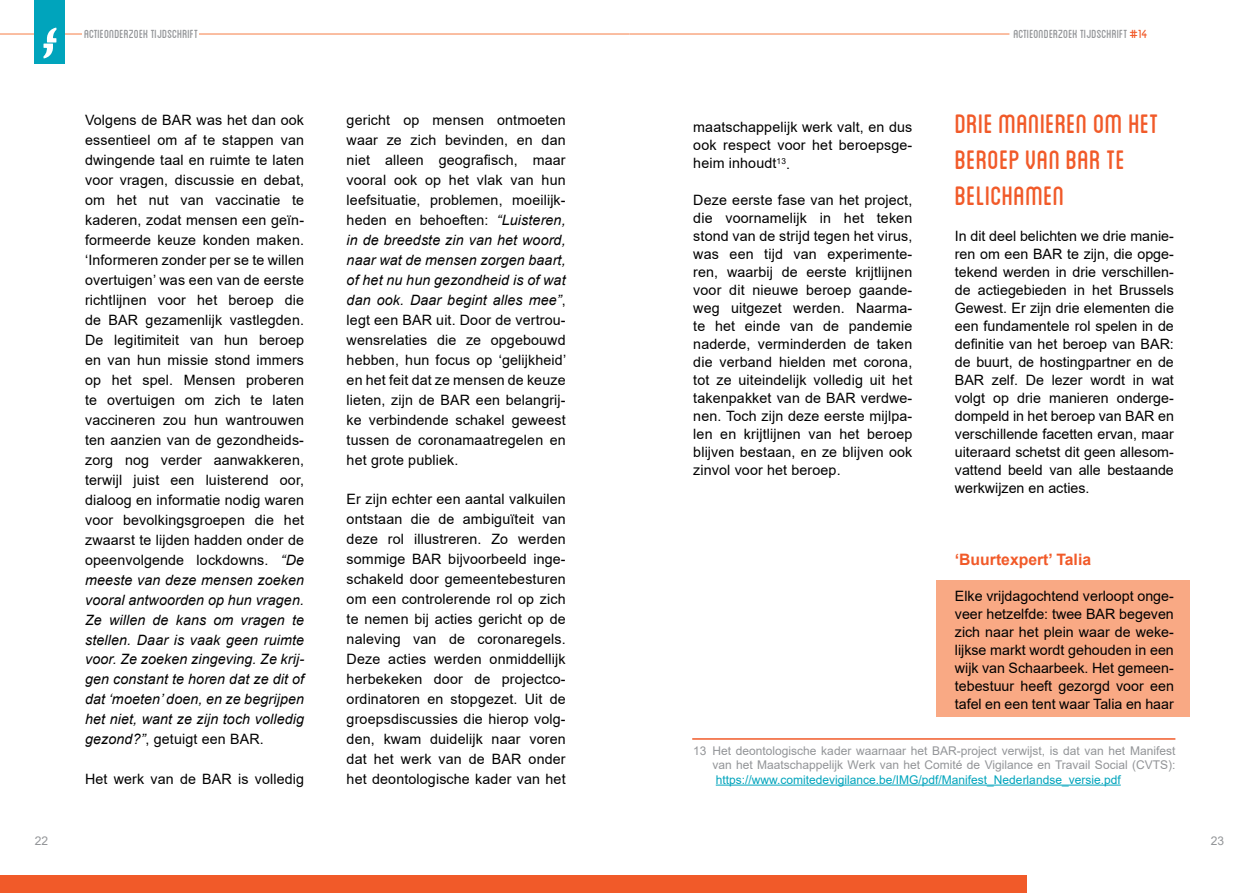
<style>
.page{position:relative;width:1259px;height:893px;background:#fff}
.page>*{position:absolute;margin:0;border:0;box-sizing:border-box;transform-origin:0 0}
.t1{font:37.5px/36px "Blanch Caps";color:#f15a29}
.t2{font:16.5px "Blanch Caps";color:#939598}
.t3{font:700 15.75px "Arial";color:#f15a29}
.t4{font:14.25px/20px "Arial";letter-spacing:.01em;color:#000;text-align:justify}
.t5{font:12px/14.4px "Arial";color:#939598;text-align:right}
.t6{font:12px "Arial";color:#00a4bc}
.s1{color:#f15a29}
.s2{font-style:italic}
</style>
<div class="page">
<hr style="left:0;top:33px;width:629px;height:2px;background:#f9a984">
<div style="left:35px;top:0;width:30px;height:64px;background:#00a4bc"></div>
<div style="left:0;top:875px;width:629px;height:18px;background:#f15a29"></div>
<div style="left:629px;top:875px;width:398px;height:18px;background:#f15a29"></div>
<svg style="left:43px;top:28px;width:13px;height:30px"></svg>
<hr style="left:629px;top:33px;width:380px;height:2px;background:#f9a984">
<div style="left:82px;top:26px;width:117px;height:13px;background:#fff"></div>
<div style="left:936px;top:580px;width:253px;height:137px;background:#f9a984"></div>
<hr style="left:716px;top:785px;width:404px;height:1px;background:#00a4bc">
<hr style="left:692px;top:738px;width:483px;height:2px;background:#f15a29">
<p class="t2" style="left:84px;top:26px;width:116px">Actieonderzoek tijdschrift</p>
<p class="t2" style="left:1013px;top:26px;width:136px">Actieonderzoek tijdschrift <span class="s1">#14</span></p>
<p class="t4" style="left:85px;top:110px;width:220px">Volgens de BAR was het dan ook essentieel om af te stappen van dwingende taal en ruimte te laten voor vragen, discussie en debat, om het nut van vaccinatie te kaderen, zodat mensen een geïn&shy;formeerde keuze konden maken. ‘Informeren zonder per se te willen overtuigen’ was een van de eerste richtlijnen voor het beroep die de BAR gezamenlijk vastlegden.<br>De legitimiteit van hun beroep en van hun missie stond immers op het spel. Mensen proberen te overtuigen om zich te laten vaccineren zou hun wantrouwen ten aanzien van de gezondheids&shy;zorg nog verder aanwakkeren, terwijl juist een luisterend oor, dialoog en informatie nodig waren voor bevolkingsgroepen die het zwaarst te lijden hadden onder de opeenvolgende lockdowns. <span class="s2">“De meeste van deze mensen zoeken vooral antwoorden op hun vragen.<br>Ze willen de kans om vragen te stellen. Daar is vaak geen ruimte voor. Ze zoeken zingeving. Ze krij&shy;gen constant te horen dat ze dit of dat ‘moeten’ doen, en ze begrijpen het niet, want ze zijn toch volledig gezond?”</span>, getuigt een BAR.</p>
<p class="t4" style="left:85px;top:769px;width:220px">Het werk van de BAR is volledig</p>
<p class="t4" style="left:347px;top:110px;width:221px">gericht op mensen ontmoeten waar ze zich bevinden, en dan niet alleen geografisch, maar vooral ook op het vlak van hun leefsituatie, problemen, moeilijk&shy;heden en behoeften: <span class="s2">“Luisteren, in de breedste zin van het woord, naar wat de mensen zorgen baart, of het nu hun gezondheid is of wat dan ook. Daar begint alles mee”</span>, legt een BAR uit. Door de vertrou&shy;wensrelaties die ze opgebouwd hebben, hun focus op ‘gelijkheid’ en het feit dat ze mensen de keuze lieten, zijn de BAR een belangrij&shy;ke verbindende schakel geweest tussen de coronamaatregelen en het grote publiek.</p>
<p class="t4" style="left:347px;top:489px;width:220px">Er zijn echter een aantal valkuilen ontstaan die de ambiguïteit van deze rol illustreren. Zo werden sommige BAR bijvoorbeeld inge&shy;schakeld door gemeentebesturen om een controlerende rol op zich te nemen bij acties gericht op de naleving van de coronaregels.<br>Deze acties werden onmiddellijk herbekeken door de projectco&shy;ördinatoren en stopgezet. Uit de groepsdiscussies die hierop volg&shy;den, kwam duidelijk naar voren dat het werk van de BAR onder het deontologische kader van het</p>
<p class="t4" style="left:693px;top:118px;width:220px;line-height:18px">maatschappelijk werk valt, en dus ook respect voor het beroepsge&shy;heim inhoudt<sup>13</sup>.</p>
<p class="t4" style="left:693px;top:191px;width:220px;line-height:18px">Deze eerste fase van het project, die voornamelijk in het teken stond van de strijd tegen het virus, was een tijd van experimente&shy;ren, waarbij de eerste krijtlijnen voor dit nieuwe beroep gaande&shy;weg uitgezet werden. Naarma&shy;te het einde van de pandemie naderde, verminderden de taken die verband hielden met corona, tot ze uiteindelijk volledig uit het takenpakket van de BAR verdwe&shy;nen. Toch zijn deze eerste mijlpa&shy;len en krijtlijnen van het beroep blijven bestaan, en ze blijven ook zinvol voor het beroep.</p>
<h1 class="t1" style="left:955px;top:104px;width:205px">Drie manieren om het beroep van BAR te belichamen</h1>
<p class="t4" style="left:955px;top:227px;width:220px;line-height:18px">In dit deel belichten we drie manie&shy;ren om een BAR te zijn, die opge&shy;tekend werden in drie verschillen&shy;de actiegebieden in het Brussels Gewest. Er zijn drie elementen die een fundamentele rol spelen in de definitie van het beroep van BAR: de buurt, de hostingpartner en de BAR zelf. De lezer wordt in wat volgt op drie manieren onderge&shy;dompeld in het beroep van BAR en verschillende facetten ervan, maar uiteraard schetst dit geen allesom&shy;vattend beeld van alle bestaande werkwijzen en acties.</p>
<p class="t3" style="left:955px;top:548px;width:138px">‘Buurtexpert’ Talia</p>
<p class="t4" style="left:955px;top:587px;width:220px;line-height:18px">Elke vrijdagochtend verloopt onge&shy;veer hetzelfde: twee BAR begeven zich naar het plein waar de weke&shy;lijkse markt wordt gehouden in een wijk van Schaarbeek. Het gemeen&shy;tebestuur heeft gezorgd voor een tafel en een tent waar Talia en haar</p>
<p class="t5" style="left:693px;top:743px;width:484px">13 Het deontologische kader waarnaar het BAR-project verwijst, is dat van het Manifest van het Maatschappelijk Werk van het Comité de Vigilance en Travail Social (CVTS):</p>
<p class="t6" style="left:716px;top:771px;width:406px">https://www.comitedevigilance.be/IMG/pdf/Manifest_Nederlandse_versie.pdf</p>
<p class="t5" style="left:35px;top:833px;width:15px">22</p>
<p class="t5" style="left:1211px;top:833px;width:15px">23</p>
</div>
